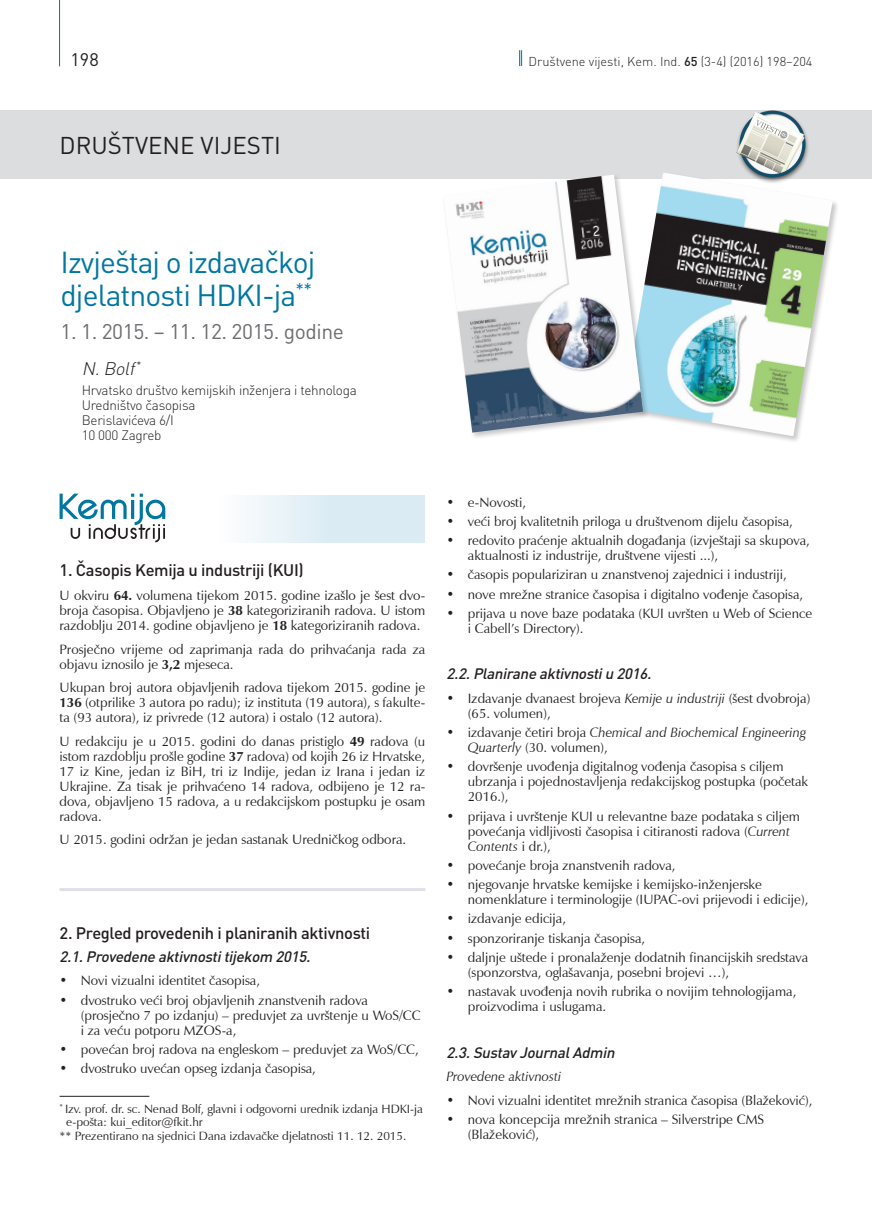
<style>
.page{position:relative;width:872px;height:1212px;background:#fff}
.page>*{position:absolute;margin:0;border:0;box-sizing:border-box;transform-origin:0 0}
._23_Naslov_rubrike{font:30px/33px "DIN Pro";letter-spacing:-.03em;color:#0076a3}
.t1{font:24px "DIN Pro";color:#231f20}
._23_Naslov_rubrike-2{font:21px "DIN Pro";letter-spacing:-.02em;color:#6c6d70}
._24_Autor_rubrike{font:italic 300 18px "DIN Pro";color:#231f20}
.t2{font:18px "DIN Pro";color:#231f20}
._34_Naslov_rubrika{font:500 16.5px "DIN Pro";letter-spacing:-.02em;color:#231f20}
._34_Naslov_rubrika-2{font:italic 500 15px "DIN Pro";color:#231f20}
._26_Tekst_rubrike{font:13.5px/15px "Zapf Humanist Roman KUI";color:#231f20}
._26_Tekst_rubrike-2{font:13.5px/15px "Zapf Humanist Italic KUI";color:#231f20}
._25_Adresa_autora_ru{font:300 13.5px/15px "DIN Pro";letter-spacing:-.02em;color:#231f20}
.t3{font:300 12.75px "DIN Pro";color:#231f20}
._06_AUTOR_ZA_DOPISIV{font:12px "Zapf Humanist Roman KUI";color:#231f20}
.s1{font-weight:500}
.s2{font-family:"Zapf Humanist Bold KUI"}
.s3{font-family:"Zapf Humanist Italic KUI"}
.s4{font-family:"Zapf Humanist Roman KUI"}
</style>
<div class="page">
<hr style="left:59px;top:0;width:1px;height:66px;background:#0076a3">
<svg style="left:519px;top:50px;width:3px;height:16px"></svg>
<div style="left:0;top:111px;width:872px;height:68px;background:#dcdddf"></div>
<img style="left:734px;top:110px;width:78px;height:61px">
<svg style="left:754px;top:119px;width:28px;height:18px"></svg>
<hr style="left:60px;top:888px;width:365px;height:3px;background:#dfe0e9">
<div style="left:622px;top:171px;width:217px;height:272px;background:#231f20;opacity:.25"></div>
<img style="left:623px;top:172px;width:209px;height:264px">
<div style="left:442px;top:173px;width:208px;height:267px;background:#231f20;opacity:.25"></div>
<img style="left:443px;top:175px;width:200px;height:258px">
<svg style="left:60px;top:494px;width:105px;height:48px"></svg>
<div style="left:218px;top:495px;width:207px;height:47px;background:linear-gradient(to right,#f7fafc,#d1e6f1)"></div>
<hr style="left:60px;top:1096px;width:89px;height:1px;background:#231f20">
<p class="t2" style="left:71px;top:47px;width:30px">198</p>
<p class="t3" style="left:528px;top:53px;width:285px">Društvene vijesti, Kem. Ind. <span class="s1">65</span> (3-4) (2016) 198–204</p>
<h2 class="t1" style="left:60px;top:129px;width:223px">DRUŠTVENE VIJESTI</h2>
<p class="_23_Naslov_rubrike" style="left:61px;top:245px;width:256px">Izvještaj o izdavačkoj djelatnosti HDKI-ja<sup>**</sup></p>
<p class="_23_Naslov_rubrike-2" style="left:61px;top:317px;width:285px">1. 1. 2015. – 11. 12. 2015. godine</p>
<p class="_24_Autor_rubrike" style="left:82px;top:357px;width:61px">N.Bolf<sup>*</sup></p>
<p class="_25_Adresa_autora_ru" style="left:82px;top:382px;width:277px">Hrvatsko društvo kemijskih inženjera i tehnologa<br>Uredništvo časopisa<br>Berislavićeva 6/I<br>10 000 Zagreb</p>
<p class="_34_Naslov_rubrika" style="left:60px;top:559px;width:246px">1. Časopis Kemija u industriji (KUI)</p>
<p class="_26_Tekst_rubrike" style="left:60px;top:589px;width:367px;text-align:justify">U okviru <span class="s2">64.</span> volumena tijekom 2015. godine izašlo je šest dvo&shy;broja časopisa. Objavljeno je <span class="s2">38</span> kategoriziranih radova. U istom razdoblju 2014. godine objavljeno je <span class="s2">18</span> kategoriziranih radova.</p>
<p class="_26_Tekst_rubrike" style="left:60px;top:642px;width:367px">Prosječno vrijeme od zaprimanja rada do prihvaćanja rada za objavu iznosilo je <span class="s2">3,2</span> mjeseca.</p>
<p class="_26_Tekst_rubrike" style="left:60px;top:681px;width:367px;text-align:justify">Ukupan broj autora objavljenih radova tijekom 2015. godine je <span class="s2">136</span> (otprilike 3 autora po radu); iz instituta (19 autora), s fakulte&shy;ta (93 autora), iz privrede (12 autora) i ostalo (12 autora).</p>
<p class="_26_Tekst_rubrike" style="left:60px;top:734px;width:367px;text-align:justify">U redakciju je u 2015. godini do danas pristiglo <span class="s2">49</span> radova (u istom razdoblju prošle godine <span class="s2">37</span> radova) od kojih 26 iz Hrvatske, 17 iz Kine, jedan iz BiH, tri iz Indije, jedan iz Irana i jedan iz Ukrajine. Za tisak je prihvaćeno 14 radova, odbijeno je 12 ra&shy;dova, objavljeno 15 radova, a u redakcijskom postupku je osam radova.</p>
<p class="_26_Tekst_rubrike" style="left:60px;top:833px;width:348px">U 2015. godini održan je jedan sastanak Uredničkog odbora.</p>
<p class="_34_Naslov_rubrika" style="left:60px;top:922px;width:312px">2. Pregled provedenih i planiranih aktivnosti</p>
<p class="_34_Naslov_rubrika-2" style="left:60px;top:946px;width:256px">2.1.Provedene aktivnostitijekom 2015.</p>
<p class="_26_Tekst_rubrike" style="left:60px;top:974px;width:202px">• Novi vizualni identitet časopisa,</p>
<p class="_26_Tekst_rubrike" style="left:81px;top:993px;width:341px;text-indent:-21px">• dvostruko veći broj objavljenih znanstvenih radova (prosječno 7 po izdanju) – preduvjet za uvrštenje u WoS/CC i za veću potporu MZOS-a,</p>
<p class="_26_Tekst_rubrike" style="left:60px;top:1042px;width:361px">• povećan broj radova na engleskom – preduvjet za WoS/CC,</p>
<p class="_26_Tekst_rubrike" style="left:60px;top:1062px;width:258px">• dvostruko uvećan opseg izdanja časopisa,</p>
<p class="_06_AUTOR_ZA_DOPISIV" style="left:60px;top:1100px;width:365px"><sup>*</sup> Izv. prof. dr. sc. Nenad Bolf, glavni i odgovorni urednik izdanja HDKI-ja</p>
<p class="_06_AUTOR_ZA_DOPISIV" style="left:66px;top:1114px;width:138px">e-pošta: kui_editor@fkit.hr</p>
<p class="_06_AUTOR_ZA_DOPISIV" style="left:60px;top:1127px;width:348px">** Prezentirano na sjednici Dana izdavačke djelatnosti 11. 12. 2015.</p>
<p class="_26_Tekst_rubrike" style="left:446px;top:495px;width:81px">• e-Novosti,</p>
<p class="_26_Tekst_rubrike" style="left:446px;top:514px;width:348px">• veći broj kvalitetnih priloga u društvenom dijelu časopisa,</p>
<p class="_26_Tekst_rubrike" style="left:468px;top:534px;width:343px;text-indent:-21px">• redovito praćenje aktualnih događanja (izvještaji sa skupova, aktualnosti iz industrije, društvene vijesti ...),</p>
<p class="_26_Tekst_rubrike" style="left:446px;top:568px;width:342px">• časopis populariziran u znanstvenoj zajednici i industriji,</p>
<p class="_26_Tekst_rubrike" style="left:446px;top:587px;width:358px">• nove mrežne stranice časopisa i digitalno vođenje časopisa,</p>
<p class="_26_Tekst_rubrike" style="left:468px;top:606px;width:346px;text-indent:-21px">• prijava u nove baze podataka (KUI uvršten u Web of Science i Cabell’s Directory).</p>
<p class="_34_Naslov_rubrika-2" style="left:446px;top:664px;width:210px">2.2.Planirane aktivnostiu 2016.</p>
<p class="_26_Tekst_rubrike" style="left:468px;top:691px;width:344px;text-indent:-21px">• Izdavanje dvanaest brojeva <span class="s3">Kemije u industriji</span> (šest dvobroja) (65. volumen),</p>
<p class="_26_Tekst_rubrike-2" style="left:468px;top:726px;width:340px;text-indent:-21px"><span class="s4">• izdavanje četiri broja</span> Chemical and Biochemical Engineering<br>Quarterly <span class="s4">(30. volumen),</span></p>
<p class="_26_Tekst_rubrike" style="left:468px;top:760px;width:342px;text-indent:-21px">• dovršenje uvođenja digitalnog vođenja časopisa s ciljem ubrzanja i pojednostavljenja redakcijskog postupka (početak<br>2016.),</p>
<p class="_26_Tekst_rubrike" style="left:468px;top:809px;width:334px;text-indent:-21px">• prijava i uvrštenje KUI u relevantne baze podataka s ciljem povećanja vidljivosti časopisa i citiranosti radova (<span class="s3">Current<br>Contents</span> i dr.),</p>
<p class="_26_Tekst_rubrike" style="left:446px;top:858px;width:230px">• povećanje broja znanstvenih radova,</p>
<p class="_26_Tekst_rubrike" style="left:468px;top:878px;width:342px;text-indent:-21px">• njegovanje hrvatske kemijske i kemijsko-inženjerske nomenklature i terminologije (IUPAC-ovi prijevodi i edicije),</p>
<p class="_26_Tekst_rubrike" style="left:446px;top:912px;width:121px">• izdavanje edicija,</p>
<p class="_26_Tekst_rubrike" style="left:446px;top:931px;width:200px">• sponzoriranje tiskanja časopisa,</p>
<p class="_26_Tekst_rubrike" style="left:468px;top:950px;width:342px;text-indent:-21px">• daljnje uštede i pronalaženje dodatnih financijskih sredstava (sponzorstva, oglašavanja, posebni brojevi …),</p>
<p class="_26_Tekst_rubrike" style="left:468px;top:985px;width:330px;text-indent:-21px">• nastavak uvođenja novih rubrika o novijim tehnologijama, proizvodima i uslugama.</p>
<p class="_34_Naslov_rubrika-2" style="left:446px;top:1042px;width:173px">2.3.SustavJournalAdmin</p>
<p class="_26_Tekst_rubrike-2" style="left:446px;top:1069px;width:116px">Provedene aktivnosti</p>
<p class="_26_Tekst_rubrike" style="left:446px;top:1093px;width:367px">• Novi vizualni identitet mrežnih stranica časopisa (Blažeković),</p>
<p class="_26_Tekst_rubrike" style="left:468px;top:1112px;width:298px;text-indent:-21px">• nova koncepcija mrežnih stranica – Silverstripe CMS (Blažeković),</p>
</div>
